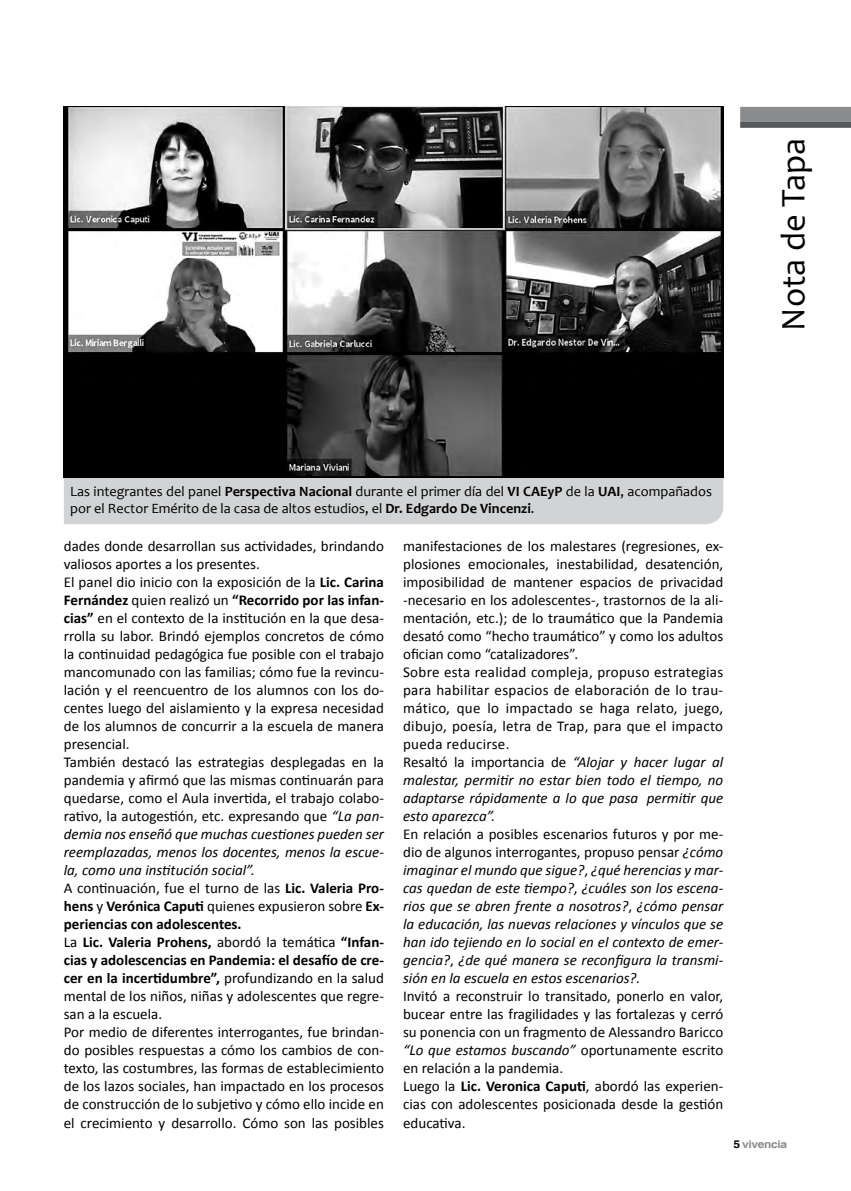
<style>
.page{position:relative;width:851px;height:1191px;background:#fff}
.page>*{position:absolute;margin:0;border:0;box-sizing:border-box;transform-origin:0 0}
.t1{font:34.5px "Candara";color:#000}
.t2{font:15px/18px "Calibri";color:#000}
.t3{font:italic 15px/18px "Calibri";color:#000;text-align:justify}
.t4{font:14.25px/17.1px "Candara";color:#000}
.t5{font:700 10.8px "Helvetica";letter-spacing:-.03em;color:#8a8c8e;scale:1.11 1}
.s1{font-weight:700}
.s2{font-style:italic}
.s3{font-style:normal}
.s4{color:#000}
</style>
<div class="page">
<div style="left:740px;top:107px;width:110px;height:15px;background:#8a8c8e"></div>
<div style="left:740px;top:122px;width:110px;height:6px;background:#58595b"></div>
<div style="left:64px;top:477px;width:659px;height:47px;background:#d1d3d4"></div>
<img style="left:64px;top:106px;width:659px;height:371px">
<h1 class="t1" style="left:771px;top:331px;width:194px;rotate:-90deg">Nota de Tapa</h1>
<p class="t4" style="left:70px;top:482px;width:643px">Las integrantes del panel <span class="s1">Perspectiva Nacional</span> durante el primer día del <span class="s1">VI CAEyP</span> de la <span class="s1">UAI</span>, acompañados por el Rector Emérito de la casa de altos estudios, el <span class="s1">Dr. Edgardo De Vincenzi</span>.</p>
<p class="t2" style="left:64px;top:537px;width:321px">dades donde desarrollan sus actividades, brindando valiosos aportes a los presentes.<br>El panel dio inicio con la exposición de la <span class="s1">Lic. Carina Fernández</span> quien realizó un <span class="s1">“Recorrido por las infan&shy;cias”</span> en el contexto de la institución en la que desa&shy;rrolla su labor. Brindó ejemplos concretos de cómo la continuidad pedagógica fue posible con el trabajo mancomunado con las familias; cómo fue la revincu&shy;lación y el reencuentro de los alumnos con los do&shy;centes luego del aislamiento y la expresa necesidad de los alumnos de concurrir a la escuela de manera presencial.<br>También destacó las estrategias desplegadas en la pandemia y afirmó que las mismas continuarán para quedarse, como el Aula invertida, el trabajo colabo&shy;rativo, la autogestión, etc. expresando que <span class="s2">“La pan&shy;demia nos enseñó que muchas cuestiones pueden ser reemplazadas, menos los docentes, menos la escue&shy;la, como una institución social”.<br></span>A continuación, fue el turno de las <span class="s1">Lic. Valeria Pro&shy;hens</span> y <span class="s1">Verónica Caputi</span> quienes expusieron sobre <span class="s1">Ex&shy;periencias con adolescentes.<br></span>La <span class="s1">Lic. Valeria Prohens,</span> abordó la temática <span class="s1">“Infan&shy;cias y adolescencias en Pandemia: el desafío de cre&shy;cer en la incertidumbre”,</span> profundizando en la salud mental de los niños, niñas y adolescentes que regre&shy;san a la escuela.<br>Por medio de diferentes interrogantes, fue brindan&shy;do posibles respuestas a cómo los cambios de con&shy;texto, las costumbres, las formas de establecimiento de los lazos sociales, han impactado en los procesos de construcción de lo subjetivo y cómo ello incide en el crecimiento y desarrollo. Cómo son las posibles</p>
<p class="t2" style="left:403px;top:537px;width:321px">manifestaciones de los malestares (regresiones, ex&shy;plosiones emocionales, inestabilidad, desatención, imposibilidad de mantener espacios de privacidad -necesario en los adolescentes-, trastornos de la ali&shy;mentación, etc.); de lo traumático que la Pandemia desató como “hecho traumático” y como los adultos ofician como “catalizadores”.<br>Sobre esta realidad compleja, propuso estrategias para habilitar espacios de elaboración de lo trau&shy;mático, que lo impactado se haga relato, juego, dibujo, poesía, letra de Trap, para que el impacto pueda reducirse.<br>Resaltó la importancia de <span class="s2">“Alojar y hacer lugar al malestar, permitir no estar bien todo el tiempo, no adaptarse rápidamente a lo que pasa permitir que esto aparezca”.</span></p>
<p class="t3" style="left:403px;top:825px;width:321px"><span class="s3">En relación a posibles escenarios futuros y por me&shy;dio de algunos interrogantes, propuso pensar</span> ¿cómo imaginar el mundo que sigue?<span class="s3">,</span> ¿qué herencias y mar&shy;cas quedan de este tiempo?<span class="s3">,</span> ¿cuáles son los escena&shy;rios que se abren frente a nosotros?<span class="s3">,</span> ¿cómo pensar la educación, las nuevas relaciones y vínculos que se han ido tejiendo en lo social en el contexto de emer&shy;gencia?<span class="s3">,</span> ¿de qué manera se reconfigura la transmi&shy;sión en la escuela en estos escenarios?.</p>
<p class="t2" style="left:403px;top:987px;width:321px">Invitó a reconstruir lo transitado, ponerlo en valor, bucear entre las fragilidades y las fortalezas y cerró su ponencia con un fragmento de Alessandro Baricco <span class="s2">“Lo que estamos buscando”</span> oportunamente escrito en relación a la pandemia.<br>Luego la <span class="s1">Lic. Veronica Caputi</span>, abordó las experien&shy;cias con adolescentes posicionada desde la gestión educativa.</p>
<p class="t5" style="left:733px;top:1137px;width:50px"><span class="s4">5</span> vivencia</p>
</div>
